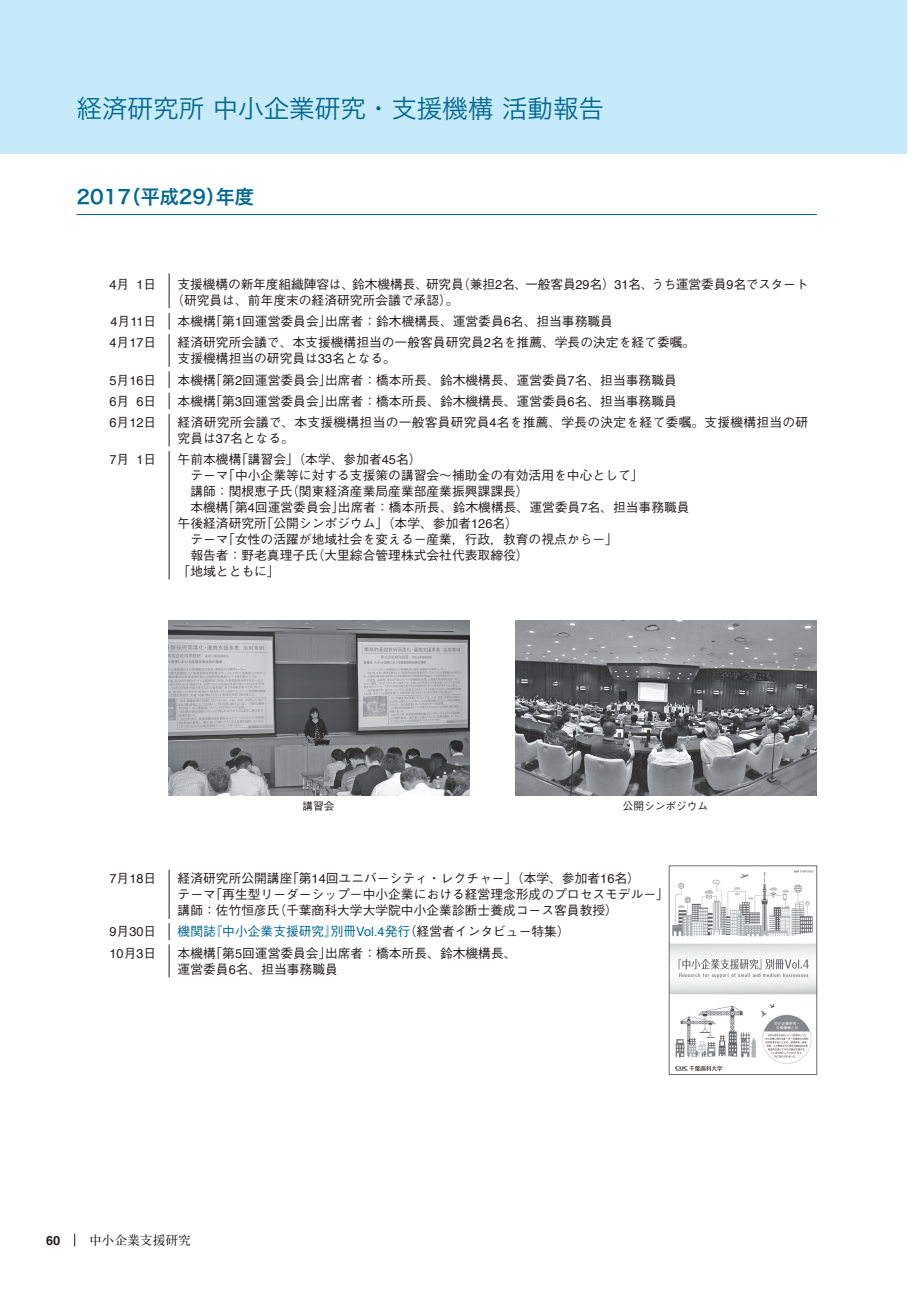
<style>
.page{position:relative;width:919px;height:1289px;background:#fff}
.page>*{position:absolute;margin:0;border:0;box-sizing:border-box;transform-origin:0 0}
.t1{font:25.5px "Hira Kaku Pro W3";color:#006991}
.t2{font:19.2px "Hira Kaku Pro W6";color:#006991}
.t3{font:500 12.75px/15.9px "Gothic BBB Pro";color:#231f20}
.t4{font:500 12.75px/15.9px "Gothic BBB Pro";letter-spacing:.02em;color:#231f20}
.t5{font:12.75px "Helvetica";color:#231f20}
.t6{font:500 12.75px "Gothic BBB Pro";color:#006991}
.t7{font:700 12.75px "A1 Mincho Std";color:#231f20}
.t8{font:700 12.75px "Helvetica";color:#231f20}
.t9{font:500 10.65px "Gothic BBB Pro";color:#231f20}
.s1{font-family:"Gothic BBB Pro";font-weight:500}
.s2{font-family:"Helvetica";font-weight:400}
.s3{color:#231f20}
</style>
<div class="page">
<div style="left:0;top:0;width:906px;height:153px;background:#c6eafa"></div>
<svg style="left:74px;top:1233px;width:1px;height:13px"></svg>
<hr style="left:77px;top:214px;width:739px;height:1px;background:#006991">
<hr style="left:169px;top:273px;width:1px;height:35px;background:#231f20">
<svg style="left:169px;top:313px;width:1px;height:17px"></svg>
<hr style="left:169px;top:334px;width:1px;height:33px;background:#231f20">
<svg style="left:169px;top:371px;width:1px;height:38px"></svg>
<hr style="left:169px;top:414px;width:1px;height:32px;background:#231f20">
<hr style="left:169px;top:451px;width:1px;height:128px;background:#231f20">
<hr style="left:169px;top:388px;width:647px;height:4px;background:#fff">
<img style="left:169px;top:620px;width:301px;height:175px">
<img style="left:515px;top:620px;width:301px;height:175px">
<hr style="left:169px;top:869px;width:1px;height:49px;background:#231f20">
<svg style="left:169px;top:923px;width:1px;height:17px"></svg>
<hr style="left:169px;top:944px;width:1px;height:33px;background:#231f20">
<img style="left:671px;top:870px;width:143px;height:200px">
<div style="left:669px;top:865px;width:147px;height:209px;border:1px solid #6c6d70"></div>
<h1 class="t1" style="left:77px;top:86px;width:529px">経済研究所 中小企業研究・支援機構 活動報告</h1>
<h2 class="t2" style="left:77px;top:179px;width:179px">2017（平成29）年度</h2>
<p class="t5" style="left:109px;top:274px;width:48px">4<span class="s1">月</span> 1<span class="s1">日</span></p>
<p class="t3" style="left:171px;top:274px;width:638px;text-indent:6px">支援機構の新年度組織陣容は、鈴木機構長、研究員（兼担<span class="s2">2</span>名、一般客員<span class="s2">29</span>名）<span class="s2">31</span>名、うち運営委員<span class="s2">9</span>名でスタート（研究員は、前年度末の経済研究所会議で承認）。</p>
<p class="t5" style="left:110px;top:312px;width:47px">4<span class="s1">月</span>11<span class="s1">日</span></p>
<p class="t3" style="left:178px;top:312px;width:437px">本機構「第<span class="s2">1</span>回運営委員会」出席者：鈴木機構長、運営委員<span class="s2">6</span>名、担当事務職員</p>
<p class="t5" style="left:109px;top:333px;width:48px">4<span class="s1">月</span>17<span class="s1">日</span></p>
<p class="t3" style="left:178px;top:333px;width:519px">経済研究所会議で、本支援機構担当の一般客員研究員<span class="s2">2</span>名を推薦、学長の決定を経て委嘱。支援機構担当の研究員は<span class="s2">33</span>名となる。</p>
<p class="t5" style="left:109px;top:370px;width:48px">5<span class="s1">月</span>16<span class="s1">日</span></p>
<p class="t3" style="left:178px;top:370px;width:500px">本機構「第<span class="s2">2</span>回運営委員会」出席者：橋本所長、鈴木機構長、運営委員<span class="s2">7</span>名、担当事務職員</p>
<p class="t5" style="left:109px;top:391px;width:48px">6<span class="s1">月</span> 6<span class="s1">日</span></p>
<p class="t3" style="left:178px;top:391px;width:500px">本機構「第<span class="s2">3</span>回運営委員会」出席者：橋本所長、鈴木機構長、運営委員<span class="s2">6</span>名、担当事務職員</p>
<p class="t5" style="left:109px;top:413px;width:48px">6<span class="s1">月</span>12<span class="s1">日</span></p>
<p class="t4" style="left:178px;top:413px;width:632px">経済研究所会議で、本支援機構担当の一般客員研究員<span class="s2">4</span>名を推薦、学長の決定を経て委嘱。支援機構担当の研究員は<span class="s2">37</span>名となる。</p>
<p class="t5" style="left:109px;top:450px;width:48px">7<span class="s1">月</span> 1<span class="s1">日</span></p>
<p class="t3" style="left:178px;top:450px;width:513px">午前本機構「講習会」（本学、参加者<span class="s2">45</span>名）<br>　テーマ「中小企業等に対する支援策の講習会～補助金の有効活用を中心として」<br>　講師：関根恵子氏（関東経済産業局産業部産業振興課課長）<br>　本機構「第<span class="s2">4</span>回運営委員会」出席者：橋本所長、鈴木機構長、運営委員<span class="s2">7</span>名、担当事務職員午後経済研究所「公開シンポジウム」（本学、参加者<span class="s2">126</span>名）<br>　テーマ「女性の活躍が地域社会を変える－産業，行政，教育の視点から－」<br>　報告者：野老真理子氏（大里綜合管理株式会社代表取締役）<br>「地域とともに」</p>
<p class="t9" style="left:302px;top:797px;width:33px">講習会</p>
<p class="t9" style="left:623px;top:797px;width:87px">公開シンポジウム</p>
<p class="t5" style="left:109px;top:868px;width:48px">7<span class="s1">月</span>18<span class="s1">日</span></p>
<p class="t3" style="left:178px;top:868px;width:493px">経済研究所公開講座「第<span class="s2">14</span>回ユニバーシティ・レクチャー」（本学、参加者<span class="s2">16</span>名）<br>テーマ「再生型リーダーシップ－中小企業における経営理念形成のプロセスモデル－」講師：佐竹恒彦氏（千葉商科大学大学院中小企業診断士養成コース客員教授）</p>
<p class="t5" style="left:109px;top:922px;width:48px">9<span class="s1">月</span>30<span class="s1">日</span></p>
<p class="t6" style="left:178px;top:921px;width:393px">機関誌『中小企業支援研究』別冊<span class="s2">Vol.4</span>発行<span class="s3">（経営者インタビュー特集）</span></p>
<p class="t5" style="left:109px;top:943px;width:48px">10<span class="s1">月</span>3<span class="s1">日</span></p>
<p class="t3" style="left:178px;top:943px;width:340px">本機構「第<span class="s2">5</span>回運営委員会」出席者：橋本所長、鈴木機構長、運営委員<span class="s2">6</span>名、担当事務職員</p>
<p class="t8" style="left:46px;top:1232px;width:16px">60</p>
<p class="t7" style="left:89px;top:1229px;width:103px">中小企業支援研究</p>
</div>
